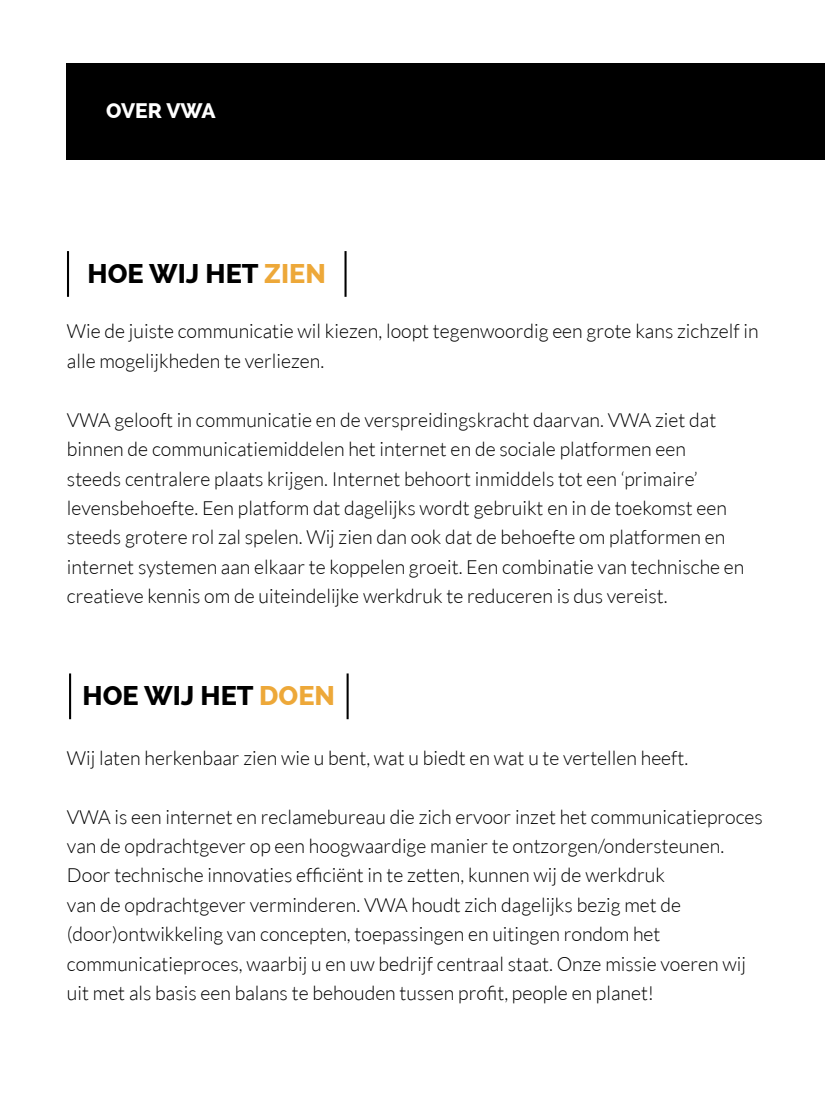
<style>
.page{position:relative;width:825px;height:1115px;background:#fff}
.page>*{position:absolute;margin:0;border:0;box-sizing:border-box;transform-origin:0 0}
.t1{font:800 27px "Raleway";color:#000}
.t2{font:800 21px "Raleway";color:#fff}
.t3{font:300 19.5px/29.4px "Lato";color:#000}
.s1{color:#eda839}
</style>
<div class="page">
<div style="left:67px;top:63px;width:758px;height:96px;background:#000"></div>
<hr style="left:67px;top:251px;width:2px;height:46px;background:#000">
<hr style="left:69px;top:673px;width:2px;height:46px;background:#000">
<hr style="left:344px;top:251px;width:3px;height:46px;background:#000">
<hr style="left:347px;top:673px;width:2px;height:46px;background:#000">
<p class="t2" style="left:106px;top:102px;width:111px">OVER VWA</p>
<h1 class="t1" style="left:88px;top:263px;width:240px">HOE WIJ HET <span class="s1">ZIEN</span></h1>
<p class="t3" style="left:67px;top:318px;width:693px">Wie de juiste communicatie wil kiezen, loopt tegenwoordig een grote kans zichzelf in alle mogelijkheden te verliezen.</p>
<p class="t3" style="left:67px;top:406px;width:679px">VWA gelooft in communicatie en de verspreidingskracht daarvan. VWA ziet dat binnen de communicatiemiddelen het internet en de sociale platformen een steeds centralere plaats krijgen. Internet behoort inmiddels tot een ‘primaire’ levensbehoefte. Een platform dat dagelijks wordt gebruikt en in de toekomst een steeds grotere rol zal spelen. Wij zien dan ook dat de behoefte om platformen en internet systemen aan elkaar te koppelen groeit. Een combinatie van technische en creatieve kennis om de uiteindelijke werkdruk te reduceren is dus vereist.</p>
<h1 class="t1" style="left:83px;top:685px;width:254px">HOE WIJ HET <span class="s1">DOEN</span></h1>
<p class="t3" style="left:67px;top:744px;width:623px">Wij laten herkenbaar zien wie u bent, wat u biedt en wat u te vertellen heeft.</p>
<p class="t3" style="left:67px;top:803px;width:697px">VWA is een internet en reclamebureau die zich ervoor inzet het communicatieproces van de opdrachtgever op een hoogwaardige manier te ontzorgen/ondersteunen.<br>Door technische innovaties efficiënt in te zetten, kunnen wij de werkdruk<br>van de opdrachtgever verminderen. VWA houdt zich dagelijks bezig met de (door)ontwikkeling van concepten, toepassingen en uitingen rondom het communicatieproces, waarbij u en uw bedrijf centraal staat. Onze missie voeren wij uit met als basis een balans te behouden tussen profit, people en planet!</p>
</div>
